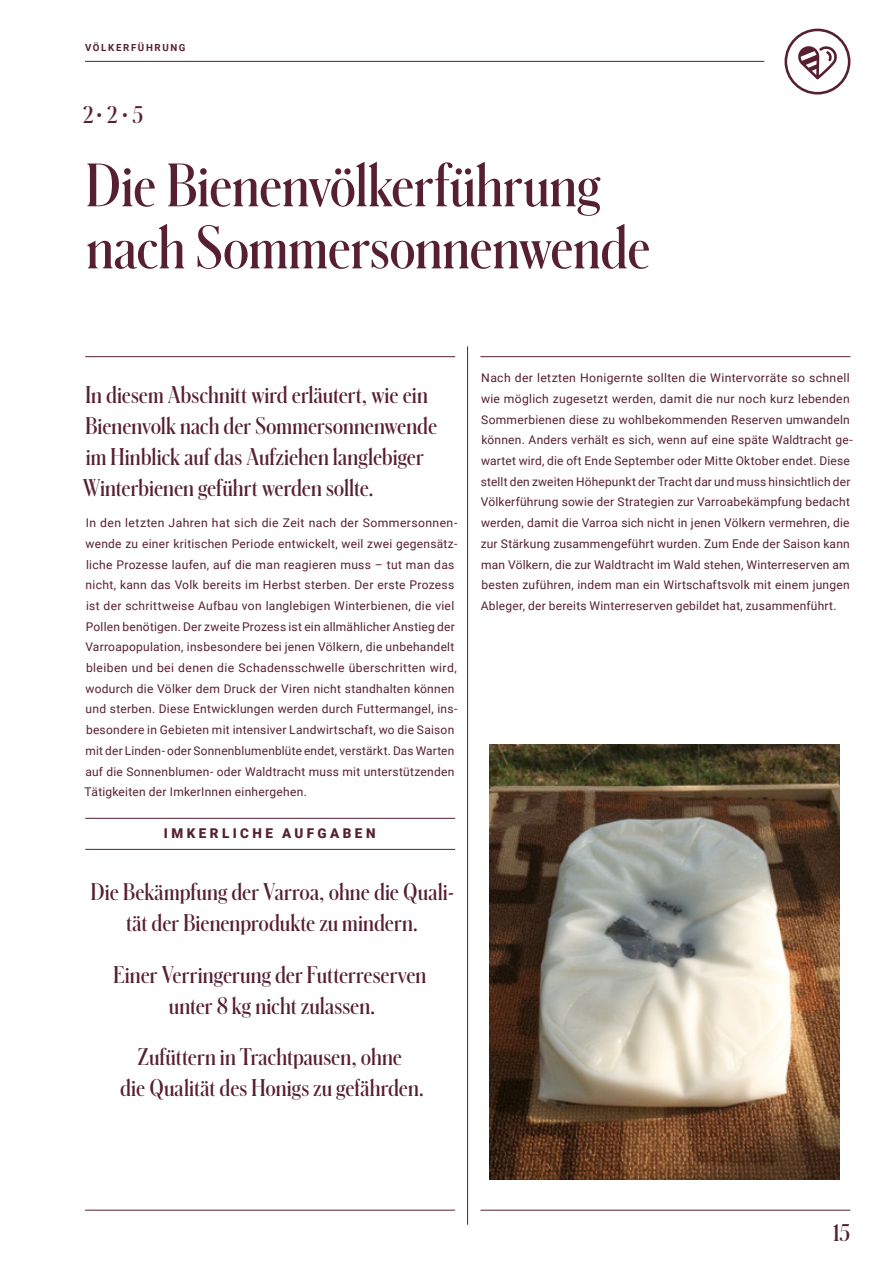
<style>
.page{position:relative;width:893px;height:1263px;background:#fff}
.page>*{position:absolute;margin:0;border:0;box-sizing:border-box;transform-origin:0 0}
.t1{font:600 57px/62.1px "Schnyder Cond S";letter-spacing:-.01em;color:#571f32}
.t2{font:600 22.5px/31px "Schnyder Cond S";letter-spacing:-.005em;color:#571f32;text-align:center}
.t3{font:900 13.5px "Roboto";letter-spacing:.255em;color:#571f32}
.t4{font:12px/20.7px "Roboto";letter-spacing:.02em;color:#571f32}
.t5{font:700 9.75px "Roboto";letter-spacing:.165em;color:#571f32}
.s1{font-family:"Roboto";font-weight:100}
</style>
<div class="page">
<hr style="left:85px;top:1210px;width:370px;height:1px;background:#571f32">
<hr style="left:480px;top:1210px;width:370px;height:1px;background:#571f32">
<hr style="left:85px;top:61px;width:679px;height:1px;background:#571f32">
<svg style="left:784px;top:29px;width:66px;height:66px"></svg>
<hr style="left:467px;top:346px;width:1px;height:879px;background:#571f32">
<img style="left:490px;top:744px;width:350px;height:435px">
<hr style="left:85px;top:818px;width:370px;height:1px;background:#571f32">
<hr style="left:85px;top:356px;width:370px;height:1px;background:#571f32">
<hr style="left:480px;top:356px;width:370px;height:1px;background:#571f32">
<hr style="left:85px;top:849px;width:370px;height:1px;background:#571f32">
<p class="t5" style="left:85px;top:41px;width:102px">VÖLKERFÜHRUNG</p>
<h2 class="t2" style="left:83px;top:99px;width:62px">2<span class="s1">•</span>2 <span class="s1">•</span>5</h2>
<h1 class="t1" style="left:86px;top:153px;width:566px">Die Bienenvölkerführung nach Sommersonnenwende</h1>
<h2 class="t2" style="left:83px;top:379px;width:356px;text-align:left">In diesem Abschnitt wird erläutert, wie ein Bienenvolk nach der Sommersonnenwende im Hinblick auf das Aufziehen langlebiger Winterbienen geführt werden sollte.</h2>
<p class="t4" style="left:84px;top:512px;width:374px">In den letzten Jahren hat sich die Zeit nach der Sommersonnen&shy;wende zu einer kritischen Periode entwickelt, weil zwei gegensätz&shy;liche Prozesse laufen, auf die man reagieren muss – tut man das nicht, kann das Volk bereits im Herbst sterben. Der erste Prozess ist der schrittweise Aufbau von langlebigen Winterbienen, die viel Pollen benötigen. Der zweite Prozess ist ein allmählicher Anstieg der Varroapopulation, insbesondere bei jenen Völkern, die unbehandelt bleiben und bei denen die Schadensschwelle überschritten wird, wodurch die Völker dem Druck der Viren nicht standhalten können und sterben. Diese Entwicklungen werden durch Futtermangel, ins&shy;besondere in Gebieten mit intensiver Landwirtschaft, wo die Saison mit der Linden- oder Sonnenblumenblüte endet, verstärkt. Das Warten auf die Sonnenblumen- oder Waldtracht muss mit unterstützenden Tätigkeiten der ImkerInnen einhergehen.</p>
<p class="t3" style="left:164px;top:823px;width:213px">IMKERLICHE AUFGABEN</p>
<h2 class="t2" style="left:91px;top:875px;width:365px">Die Bekämpfung der Varroa, ohne die Quali&shy;tät der Bienenprodukte zu mindern.</h2>
<h2 class="t2" style="left:113px;top:958px;width:315px">Einer Verringerung der Futterreserven unter 8 kg nicht zulassen.</h2>
<h2 class="t2" style="left:120px;top:1041px;width:305px">Zufüttern in Trachtpausen, ohne<br>die Qualität des Honigs zu gefährden.</h2>
<p class="t4" style="left:481px;top:367px;width:374px">Nach der letzten Honigernte sollten die Wintervorräte so schnell wie möglich zugesetzt werden, damit die nur noch kurz lebenden Sommerbienen diese zu wohlbekommenden Reserven umwandeln können. Anders verhält es sich, wenn auf eine späte Waldtracht ge&shy;wartet wird, die oft Ende September oder Mitte Oktober endet. Diese stellt den zweiten Höhepunkt der Tracht dar und muss hinsichtlich der Völkerführung sowie der Strategien zur Varroabekämpfung bedacht werden, damit die Varroa sich nicht in jenen Völkern vermehren, die zur Stärkung zusammengeführt wurden. Zum Ende der Saison kann man Völkern, die zur Waldtracht im Wald stehen, Winterreserven am besten zuführen, indem man ein Wirtschaftsvolk mit einem jungen Ableger, der bereits Winterreserven gebildet hat, zusammenführt.</p>
<h2 class="t2" style="left:833px;top:1217px;width:19px">15</h2>
</div>
